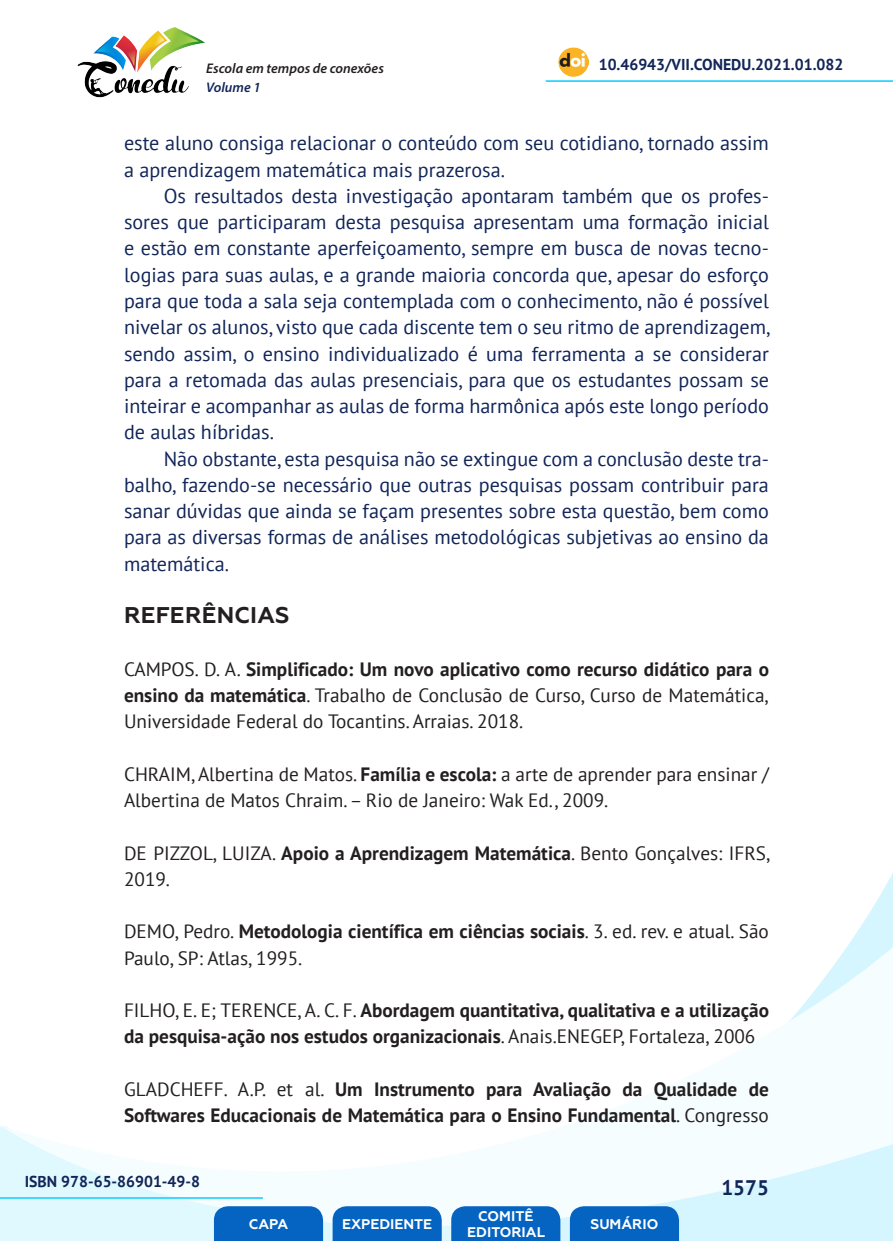
<style>
.page{position:relative;width:893px;height:1241px;background:#fff}
.page>*{position:absolute;margin:0;border:0;box-sizing:border-box;transform-origin:0 0}
._9_SUBTÍTULO_1{font:700 22.75px "Geometria";letter-spacing:.01em;color:#231f20}
.t1{font:700 21px "PT Sans";color:#112558}
._8_CORPO{font:20.12px/26.2px "PT Sans";color:#112558;text-align:justify}
._17_REFERENCIAS{font:19.25px/26.2px "PT Sans";color:#231f20}
._17_REFERENCIAS-2{font:700 19.25px/26.2px "PT Sans";color:#231f20}
.t2{font:700 15.75px "PT Sans";color:#112558}
.t3{font:700 14px/16.8px "Geometria";color:#fff;text-align:center}
.t4{font:italic 600 14px "Myriad Pro";color:#231f20}
.t5{font:italic 600 14px "Myriad Pro";color:#112558}
.s1{font-weight:700}
.s2{font-weight:400}
</style>
<div class="page">
<svg style="left:848px;top:873px;width:45px;height:73px"></svg>
<svg style="left:0;top:946px;width:893px;height:294px"></svg>
<hr style="left:0;top:1196px;width:263px;height:2px;background:#2dd4fe">
<hr style="left:546px;top:80px;width:347px;height:2px;background:#2dd4fe">
<img style="left:559px;top:47px;width:30px;height:30px">
<img style="left:77px;top:27px;width:128px;height:71px">
<svg style="left:214px;top:1205px;width:109px;height:35px;background:#126bc4"></svg>
<svg style="left:333px;top:1205px;width:109px;height:35px;background:#126bc4"></svg>
<svg style="left:451px;top:1205px;width:109px;height:35px;background:#126bc4"></svg>
<svg style="left:570px;top:1205px;width:109px;height:35px;background:#116bc4"></svg>
<p class="t4" style="left:206px;top:59px;width:179px">Escola em tempos de conexões</p>
<p class="t2" style="left:599px;top:54px;width:246px">10.46943/VII.CONEDU.2021.01.082</p>
<p class="t5" style="left:206px;top:78px;width:56px">Volume 1</p>
<p class="_8_CORPO" style="left:124px;top:130px;width:646px">este aluno consiga relacionar o conteúdo com seu cotidiano, tornado assim a aprendizagem matemática mais prazerosa.</p>
<p class="_8_CORPO" style="left:124px;top:182px;width:648px;text-indent:40px">Os resultados desta investigação apontaram também que os profes&shy;sores que participaram desta pesquisa apresentam uma formação inicial e estão em constante aperfeiçoamento, sempre em busca de novas tecno&shy;logias para suas aulas, e a grande maioria concorda que, apesar do esforço para que toda a sala seja contemplada com o conhecimento, não é possível nivelar os alunos, visto que cada discente tem o seu ritmo de aprendizagem, sendo assim, o ensino individualizado é uma ferramenta a se considerar para a retomada das aulas presenciais, para que os estudantes possam se inteirar e acompanhar as aulas de forma harmônica após este longo período de aulas híbridas.</p>
<p class="_8_CORPO" style="left:124px;top:445px;width:646px;text-indent:40px">Não obstante, esta pesquisa não se extingue com a conclusão deste tra&shy;balho, fazendo-se necessário que outras pesquisas possam contribuir para sanar dúvidas que ainda se façam presentes sobre esta questão, bem como para as diversas formas de análises metodológicas subjetivas ao ensino da matemática.</p>
<p class="_9_SUBTÍTULO_1" style="left:124px;top:601px;width:167px">REFERÊNCIAS</p>
<p class="_17_REFERENCIAS" style="left:124px;top:655px;width:646px;text-align:justify">CAMPOS. D. A. <span class="s1">Simplificado: Um novo aplicativo como recurso didático para o ensino da matemática</span>. Trabalho de Conclusão de Curso, Curso de Matemática, Universidade Federal do Tocantins. Arraias. 2018.</p>
<p class="_17_REFERENCIAS" style="left:124px;top:760px;width:646px">CHRAIM, Albertina de Matos. <span class="s1">Família e escola:</span> a arte de aprender para ensinar /<br>Albertina de Matos Chraim. – Rio de Janeiro: Wak Ed., 2009.</p>
<p class="_17_REFERENCIAS" style="left:124px;top:839px;width:648px">DE PIZZOL, LUIZA. <span class="s1">Apoio a Aprendizagem Matemática</span>. Bento Gonçalves: IFRS,<br>2019.</p>
<p class="_17_REFERENCIAS" style="left:124px;top:917px;width:646px">DEMO, Pedro. <span class="s1">Metodologia científica em ciências sociais</span>. 3. ed. rev. e atual. São<br>Paulo, SP: Atlas, 1995.</p>
<p class="_17_REFERENCIAS-2" style="left:124px;top:996px;width:646px"><span class="s2">FILHO, E. E; TERENCE, A. C. F.</span> Abordagem quantitativa, qualitativa e a utilização da pesquisa-ação nos estudos organizacionais<span class="s2">. Anais.ENEGEP, Fortaleza, 2006</span></p>
<p class="_17_REFERENCIAS-2" style="left:124px;top:1075px;width:646px"><span class="s2">GLADCHEFF. A.P. et al.</span> Um Instrumento para Avaliação da Qualidade de<br>Softwares Educacionais de Matemática para o Ensino Fundamental<span class="s2">. Congresso</span></p>
<p class="t2" style="left:25px;top:1170px;width:177px">ISBN 978-65-86901-49-8</p>
<p class="t3" style="left:249px;top:1215px;width:41px">CAPA</p>
<p class="t3" style="left:342px;top:1215px;width:92px">EXPEDIENTE</p>
<p class="t3" style="left:467px;top:1207px;width:79px">COMITÊ<br>EDITORIAL</p>
<p class="t3" style="left:590px;top:1215px;width:69px">SUMÁRIO</p>
<p class="t1" style="left:721px;top:1173px;width:49px">1575</p>
</div>
